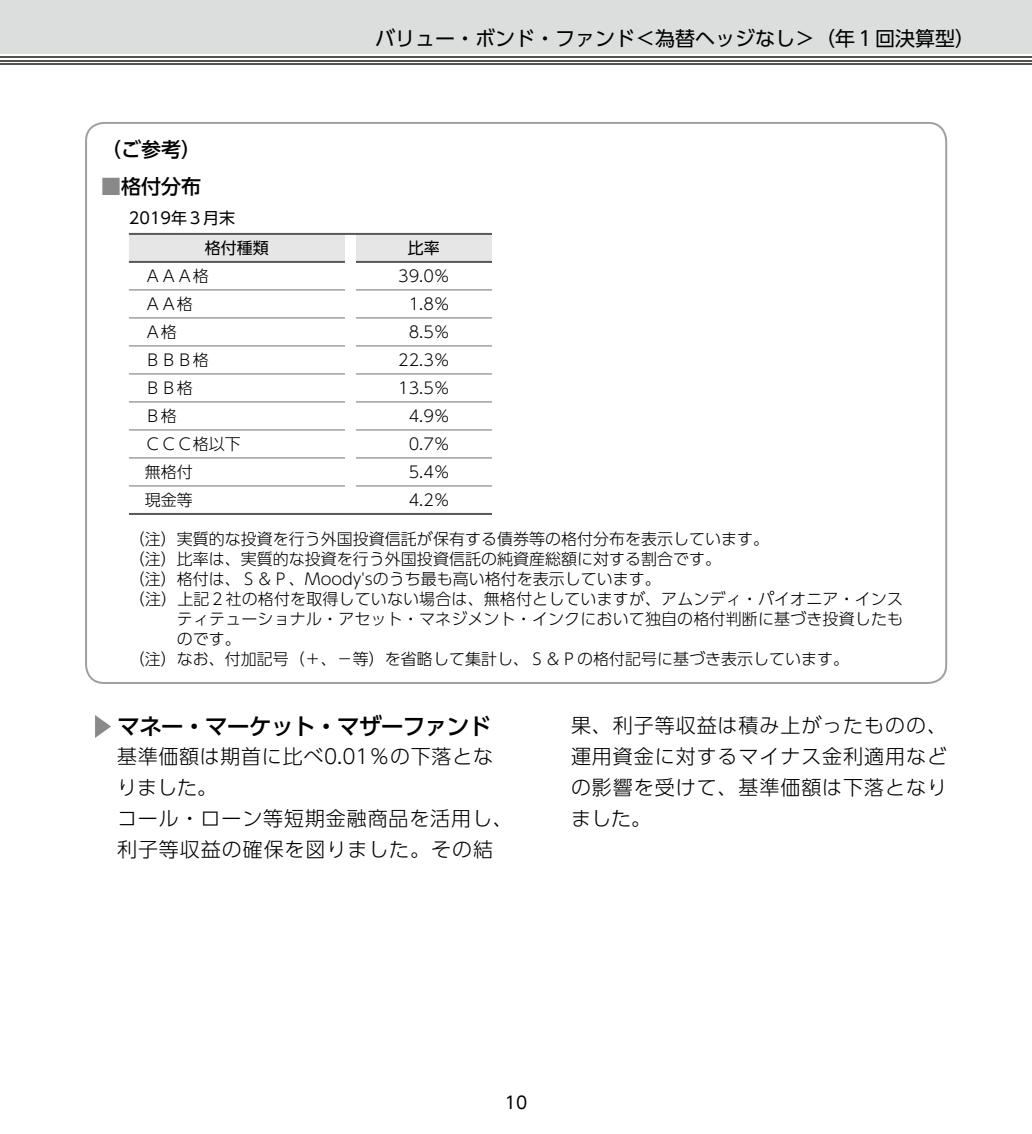
<style>
.page{position:relative;width:1032px;height:1134px;background:#fff}
.page>*{position:absolute;margin:0;border:0;box-sizing:border-box;transform-origin:0 0}
.t1{font:500 23px "UD Shin Go Pro";letter-spacing:-.045em;color:#000}
.t2{font:300 20px/31px "UD Shin Go Pro";letter-spacing:.045em;color:#000}
.t3{font:20px "UD Shin Go Pro";color:#000}
.t4{font:500 20px "UD Shin Go Pro";color:#000}
.t5{font:17px "UD Shin Go Pro";color:#000}
.t6{font:300 16px "UD Shin Go Pro";color:#000}
.t7{font:16px/30px "UD Shin Go Pro";color:#000}
.s1{color:#898989}
</style>
<div class="page">
<div style="left:0;top:0;width:1032px;height:54px;background:#dcdddd"></div>
<hr style="left:0;top:63px;width:1032px;height:2px;background:#545251">
<hr style="left:0;top:60px;width:1032px;height:1px;background:#545251">
<hr style="left:0;top:56px;width:1032px;height:2px;background:#545251">
<svg style="left:95px;top:715px;width:16px;height:23px"></svg>
<hr style="left:129px;top:513px;width:216px;height:2px;background:#595757">
<svg style="left:345px;top:513px;width:11px;height:2px"></svg>
<hr style="left:356px;top:513px;width:136px;height:2px;background:#595757">
<hr style="left:129px;top:290px;width:216px;height:1px;background:#727171">
<hr style="left:129px;top:318px;width:216px;height:1px;background:#727171">
<hr style="left:129px;top:346px;width:216px;height:1px;background:#727171">
<hr style="left:129px;top:374px;width:216px;height:1px;background:#727171">
<hr style="left:129px;top:402px;width:216px;height:1px;background:#727171">
<hr style="left:129px;top:430px;width:216px;height:1px;background:#727171">
<hr style="left:129px;top:458px;width:216px;height:1px;background:#727171">
<hr style="left:129px;top:486px;width:216px;height:1px;background:#727171">
<hr style="left:356px;top:290px;width:136px;height:1px;background:#727171">
<hr style="left:356px;top:318px;width:136px;height:1px;background:#727171">
<hr style="left:356px;top:346px;width:136px;height:1px;background:#727171">
<hr style="left:356px;top:374px;width:136px;height:1px;background:#727171">
<hr style="left:356px;top:402px;width:136px;height:1px;background:#727171">
<hr style="left:356px;top:430px;width:136px;height:1px;background:#727171">
<hr style="left:356px;top:458px;width:136px;height:1px;background:#727171">
<hr style="left:356px;top:486px;width:136px;height:1px;background:#727171">
<svg style="left:129px;top:233px;width:363px;height:28px"></svg>
<hr style="left:356px;top:233px;width:136px;height:2px;background:#595757">
<hr style="left:129px;top:261px;width:216px;height:2px;background:#595757">
<hr style="left:356px;top:261px;width:136px;height:2px;background:#595757">
<p class="t4" style="left:101px;top:133px;width:101px">（ご参考）</p>
<p class="t4" style="left:101px;top:170px;width:101px"><span class="s1">■</span>格付分布</p>
<p class="t7" style="left:205px;top:202px;width:65px;text-indent:-76px">2019年３月末<br>格付種類</p>
<p class="t3" style="left:375px;top:22px;width:601px">バリュー・ボンド・ファンド＜為替ヘッジなし＞（年１回決算型）</p>
<p class="t7" style="left:408px;top:232px;width:33px">比率</p>
<p class="t6" style="left:145px;top:263px;width:66px">ＡＡＡ格</p>
<p class="t6" style="left:398px;top:263px;width:53px">39.0％</p>
<p class="t6" style="left:145px;top:291px;width:50px">ＡＡ格</p>
<p class="t6" style="left:409px;top:291px;width:43px">1.8％</p>
<p class="t6" style="left:145px;top:319px;width:33px">Ａ格</p>
<p class="t6" style="left:409px;top:319px;width:43px">8.5％</p>
<p class="t6" style="left:145px;top:347px;width:66px">ＢＢＢ格</p>
<p class="t6" style="left:398px;top:347px;width:53px">22.3％</p>
<p class="t6" style="left:145px;top:375px;width:50px">ＢＢ格</p>
<p class="t6" style="left:398px;top:375px;width:53px">13.5％</p>
<p class="t6" style="left:145px;top:403px;width:33px">Ｂ格</p>
<p class="t6" style="left:409px;top:403px;width:43px">4.9％</p>
<p class="t6" style="left:145px;top:431px;width:98px">ＣＣＣ格以下</p>
<p class="t6" style="left:409px;top:431px;width:43px">0.7％</p>
<p class="t6" style="left:145px;top:459px;width:50px">無格付</p>
<p class="t6" style="left:409px;top:459px;width:43px">5.4％</p>
<p class="t6" style="left:145px;top:487px;width:50px">現金等</p>
<p class="t6" style="left:409px;top:487px;width:43px">4.2％</p>
<p class="t6" style="left:129px;top:526px;width:642px">（注）実質的な投資を行う外国投資信託が保有する債券等の格付分布を表示しています。</p>
<p class="t6" style="left:129px;top:546px;width:594px">（注）比率は、実質的な投資を行う外国投資信託の純資産総額に対する割合です。</p>
<p class="t6" style="left:129px;top:566px;width:533px">（注）格付は、Ｓ＆Ｐ、Moody'sのうち最も高い格付を表示しています。</p>
<p class="t6" style="left:129px;top:586px;width:776px">（注）上記２社の格付を取得していない場合は、無格付としていますが、アムンディ・パイオニア・インス</p>
<p class="t6" style="left:177px;top:606px;width:728px">ティテューショナル・アセット・マネジメント・インクにおいて独自の格付判断に基づき投資したも</p>
<p class="t6" style="left:177px;top:626px;width:66px">のです。</p>
<p class="t6" style="left:129px;top:646px;width:722px">（注）なお、付加記号（＋、－等）を省略して集計し、Ｓ＆Ｐの格付記号に基づき表示しています。</p>
<h1 class="t1" style="left:117px;top:708px;width:376px">マネー・マーケット・マザーファンド</h1>
<p class="t2" style="left:117px;top:740px;width:397px">基準価額は期首に比べ0.01％の下落となりました。<br>コール・ローン等短期金融商品を活用し、利子等収益の確保を図りました。その結</p>
<p class="t2" style="left:571px;top:709px;width:377px;text-align:justify">果、利子等収益は積み上がったものの、運用資金に対するマイナス金利適用などの影響を受けて、基準価額は下落となりました。</p>
<p class="t5" style="left:505px;top:1089px;width:24px">10</p>
</div>
